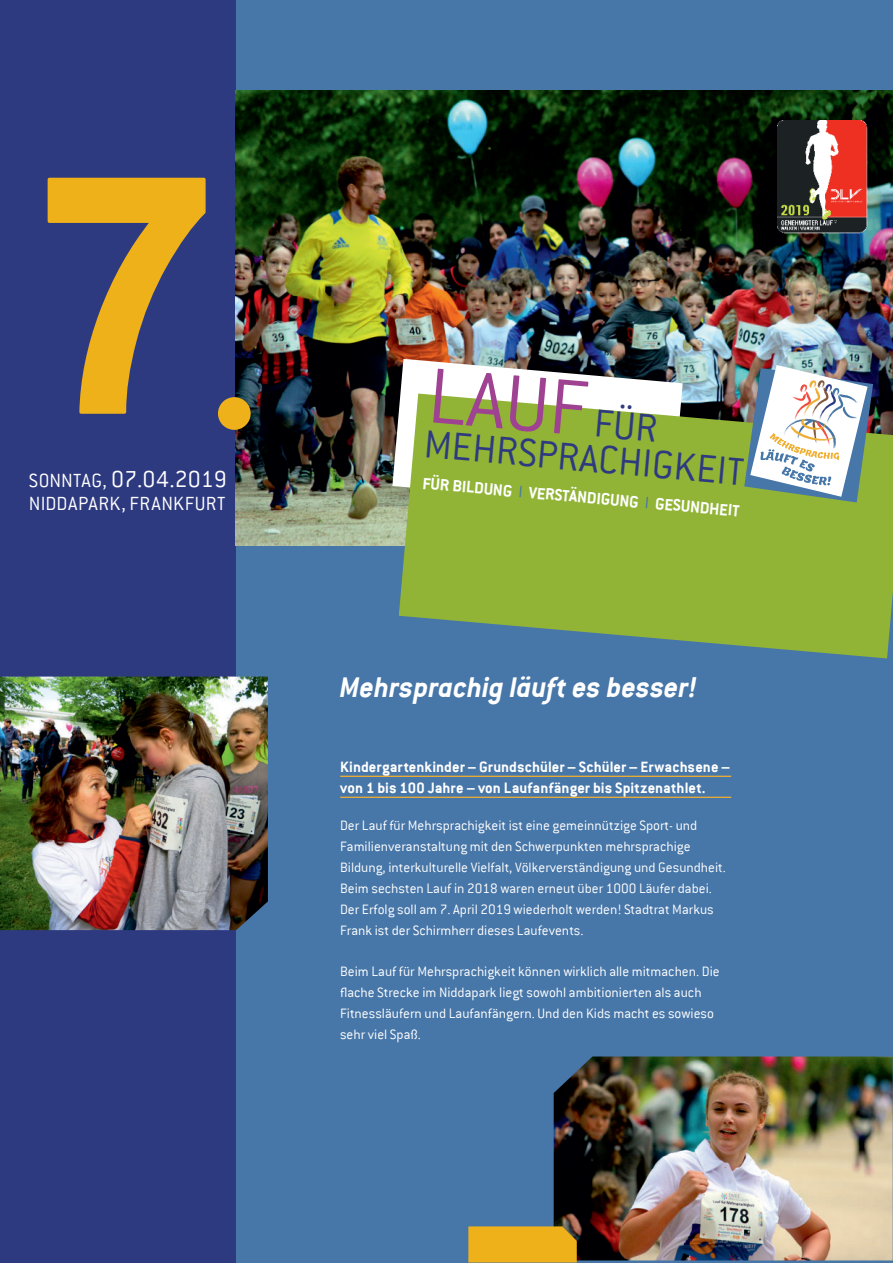
<style>
.page{position:relative;width:893px;height:1263px;background:#4776a8}
.page>*{position:absolute;margin:0;border:0;box-sizing:border-box;transform-origin:0 0}
.t1{font:700 329.85px "Arial";color:#efb11a}
.t2{font:300 85.95px "Conduit ITC";color:#9f4292}
.t3{font:300 42.9px "Conduit ITC";color:#2e3a80}
.t4{font:italic 700 31.5px "Conduit ITC";letter-spacing:-.005em;color:#fff}
.t5{font:300 25.5px "Conduit ITC";color:#fff}
.t6{font:300 21px "Conduit ITC";letter-spacing:.02em;color:#fff}
.t7{font:700 18px "Conduit ITC";color:#fff}
.t8{font:700 16.5px/21px "Conduit ITC";color:#fff}
.t9{font:300 15px/21px "Conduit ITC";color:#fff}
.s1{font-size:42.9px;color:#2e3a80}
</style>
<div class="page">
<div style="left:0;top:0;width:236px;height:1263px;background:#2e3a80"></div>
<img style="left:235px;top:90px;width:658px;height:456px">
<svg style="left:399px;top:394px;width:494px;height:264px;background:#84a845"></svg>
<img style="left:744px;top:365px;width:129px;height:137px">
<div style="left:218px;top:397px;width:33px;height:33px;background:#efb11a;border-radius:50%"></div>
<img style="left:778px;top:121px;width:89px;height:112px">
<img style="left:0;top:677px;width:268px;height:253px">
<hr style="left:340px;top:776px;width:391px;height:1px;background:#efae31">
<hr style="left:340px;top:797px;width:391px;height:1px;background:#efae31">
<img style="left:554px;top:1057px;width:339px;height:203px">
<svg style="left:468px;top:1226px;width:109px;height:37px;background:#e6ac1e"></svg>
<svg style="left:392px;top:359px;width:291px;height:151px;background:#a3ba6a"></svg>
<h1 class="t1" style="left:35px;top:114px;width:185px">7</h1>
<h3 class="t5" style="left:111px;top:468px;width:117px">07.04.2019</h3>
<h3 class="t6" style="left:29px;top:494px;width:198px">NIDDAPARK, FRANKFURT</h3>
<h3 class="t6" style="left:29px;top:471px;width:79px">SONNTAG,</h3>
<h2 class="t2" style="left:432px;top:358px;width:232px;rotate:5deg">LAUF <span class="s1">FÜR</span></h2>
<h3 class="t3" style="left:426px;top:425px;width:322px;rotate:5deg">MEHRSPRACHIGKEIT</h3>
<p class="t7" style="left:423px;top:475px;width:319px;rotate:5deg">FÜR BILDUNG VERSTÄNDIGUNG GESUNDHEIT</p>
<h3 class="t4" style="left:340px;top:673px;width:359px">Mehrsprachig läuft es besser!</h3>
<p class="t8" style="left:340px;top:757px;width:391px">Kindergartenkinder – Grundschüler – Schüler – Erwachsene – von 1 bis 100 Jahre – von Laufanfänger bis Spitzenathlet.</p>
<p class="t9" style="left:340px;top:816px;width:387px">Der Lauf für Mehrsprachigkeit ist eine gemeinnützige Sport- und Familienveranstaltung mit den Schwerpunkten mehrsprachige Bildung, interkulturelle Vielfalt, Völkerverständigung und Gesundheit.<br>Beim sechsten Lauf in 2018 waren erneut über 1000 Läufer dabei.<br>Der Erfolg soll am 7. April 2019 wiederholt werden! Stadtrat Markus Frank ist der Schirmherr dieses Laufevents.</p>
<p class="t9" style="left:340px;top:961px;width:381px">Beim Lauf für Mehrsprachigkeit können wirklich alle mitmachen. Die flache Strecke im Niddapark liegt sowohl ambitionierten als auch Fitnessläufern und Laufanfängern. Und den Kids macht es sowieso sehr viel Spaß.</p>
</div>
